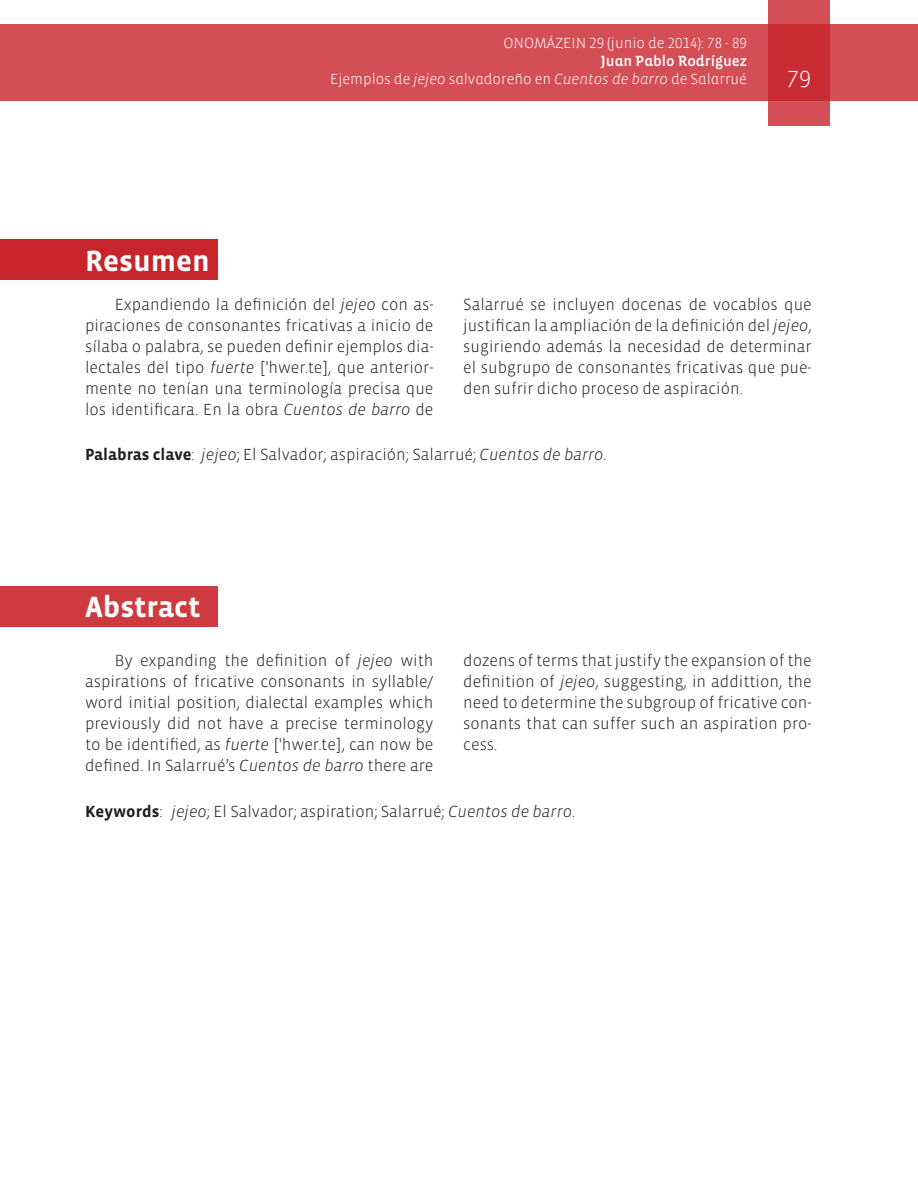
<style>
.page{position:relative;width:918px;height:1188px;background:#fff}
.page>*{position:absolute;margin:0;border:0;box-sizing:border-box;transform-origin:0 0}
.t1{font:700 30px "Vista Sans";color:#fff}
.t2{font:300 24px "Vista Sans";color:#fff}
.Textos{font:300 16.5px/21px "Vista Sans";color:#231f20;text-align:justify}
.t3{font:700 16.5px "Vista Sans";color:#231f20}
.t4{font:300 15px "Vista Sans Alt";color:#fff}
.t5{font:15px "Vista Sans Alt Med";color:#fff}
.s1{font-family:"Vista Sans Alt Light Ita";font-weight:400}
.s2{font-style:italic}
.s3{font-weight:700}
.s4{font-weight:300}
</style>
<div class="page">
<div style="left:0;top:25px;width:918px;height:76px;background:#d34f55"></div>
<svg style="left:768px;top:0;width:62px;height:126px;background:#cd3940"></svg>
<div style="left:0;top:239px;width:217px;height:41px;background:#c8242b"></div>
<div style="left:0;top:586px;width:217px;height:40px;background:#cd3a40"></div>
<p class="t1" style="left:85px;top:245px;width:126px">Resumen</p>
<p class="t4" style="left:503px;top:36px;width:245px">ONOMÁZEIN 29 (junio de 2014): 78 - 89</p>
<p class="t5" style="left:601px;top:54px;width:148px">Juan Pablo Rodríguez</p>
<p class="t4" style="left:330px;top:72px;width:418px">Ejemplos de <span class="s1">jejeo</span> salvadoreño en <span class="s1">Cuentos de barro</span> de Salarrué</p>
<p class="t2" style="left:787px;top:64px;width:25px">79</p>
<p class="Textos" style="left:85px;top:295px;width:350px;text-indent:30px">Expandiendo la definición del <span class="s2">jejeo</span> con as&shy;piraciones de consonantes fricativas a inicio de sílaba o palabra, se pueden definir ejemplos dia&shy;lectales del tipo <span class="s2">fuerte</span> ['hwer.te], que anterior&shy;mente no tenían una terminología precisa que los identificara. En la obra <span class="s2">Cuentos de barro</span> de</p>
<p class="Textos" style="left:463px;top:295px;width:350px">Salarrué se incluyen docenas de vocablos que justifican la ampliación de la definición del <span class="s2">jejeo</span>, sugiriendo además la necesidad de determinar el subgrupo de consonantes fricativas que pue&shy;den sufrir dicho proceso de aspiración.</p>
<p class="Textos" style="left:85px;top:444px;width:523px"><span class="s3">Palabras clave</span>: <span class="s2">jejeo</span>; El Salvador; aspiración; Salarrué; <span class="s2">Cuentos de barro</span>.</p>
<p class="t1" style="left:85px;top:592px;width:117px">Abstract</p>
<p class="Textos" style="left:85px;top:651px;width:350px;text-indent:30px">By expanding the definition of <span class="s2">jejeo</span> with aspirations of fricative consonants in syllable/ word initial position, dialectal examples which previously did not have a precise terminology to be identified, as <span class="s2">fuerte</span> ['hwer.te], can now be defined. In Salarrué’s <span class="s2">Cuentos de barro</span> there are</p>
<p class="Textos" style="left:463px;top:651px;width:350px">dozens of terms that justify the expansion of the definition of <span class="s2">jejeo</span>, suggesting, in addittion, the need to determine the subgroup of fricative con&shy;sonants that can suffer such an aspiration pro&shy;cess.</p>
<p class="t3" style="left:85px;top:803px;width:79px">Keywords<span class="s4">:</span></p>
<p class="Textos" style="left:172px;top:801px;width:405px"><span class="s2">jejeo</span>; El Salvador; aspiration; Salarrué; <span class="s2">Cuentos de barro</span>.</p>
</div>
